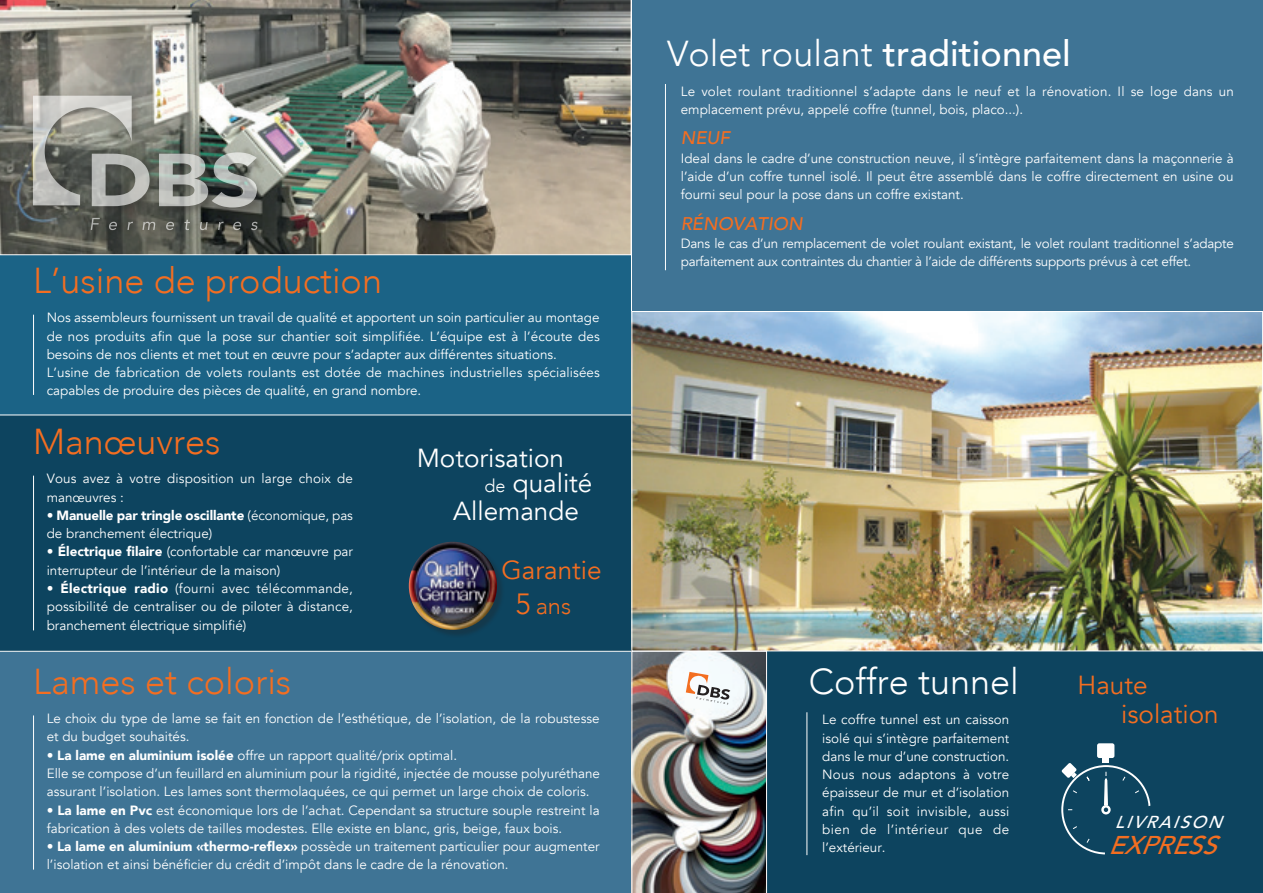
<style>
.page{position:relative;width:1263px;height:893px;background:#fff}
.page>*{position:absolute;margin:0;border:0;box-sizing:border-box;transform-origin:0 0}
.t1{font:300 36px "Avenir";color:#f36e21}
.t2{font:300 36px "Avenir";color:#fff}
.t3{font:26.1px "Avenir";color:#fff}
.t4{font:26.1px "Avenir";color:#f36e21}
.t5{font:italic 500 25.65px "Avenir";color:#f36e21}
.t6{font:300 23.55px "Avenir";color:#f36e21}
.t7{font:italic 500 18.3px "Avenir";color:#f36e21}
.t8{font:italic 500 17.25px "Avenir";color:#fff}
.t9{font:13.35px/18.3px "Avenir";color:#fff}
.s1{font-weight:900}
.s2{font-weight:300;font-size:18px}
.s3{font-size:29.25px}
.s4{font-weight:500}
</style>
<div class="page">
<div style="left:0;top:0;width:631px;height:531px;background:#1b6386"></div>
<div style="left:0;top:629px;width:631px;height:264px;background:#3f7495"></div>
<div style="left:0;top:415px;width:631px;height:237px;background:#0d445f"></div>
<div style="left:631px;top:0;width:632px;height:537px;background:#3f7495"></div>
<div style="left:631px;top:634px;width:632px;height:259px;background:#0d445f"></div>
<img style="left:0;top:0;width:631px;height:255px">
<div style="left:29px;top:91px;width:113px;height:125px;background:#231f20;opacity:.5"></div>
<div style="left:88px;top:215px;width:176px;height:22px;background:#231f20;opacity:.5"></div>
<svg style="left:91px;top:218px;width:167px;height:12px"></svg>
<div style="left:87px;top:149px;width:180px;height:69px;background:#231f20;opacity:.5"></div>
<svg style="left:33px;top:96px;width:224px;height:111px"></svg>
<hr style="left:33px;top:315px;width:1px;height:80px;background:#fff">
<hr style="left:33px;top:476px;width:1px;height:154px;background:#fff">
<hr style="left:33px;top:715px;width:1px;height:155px;background:#fff">
<hr style="left:631px;top:0;width:1px;height:893px;background:#fff">
<img style="left:631px;top:651px;width:136px;height:242px">
<div style="left:409px;top:542px;width:95px;height:95px;background:#231f20;opacity:.3"></div>
<img style="left:409px;top:542px;width:88px;height:88px;border-radius:44px">
<img style="left:633px;top:313px;width:628px;height:336px">
<hr style="left:665px;top:84px;width:1px;height:186px;background:#fff">
<hr style="left:806px;top:712px;width:1px;height:143px;background:#fff">
<div style="left:1097px;top:743px;width:17px;height:15px;background:#fff;border-radius:2px"></div>
<svg style="left:1061px;top:758px;width:90px;height:97px"></svg>
<p class="t1" style="left:33px;top:260px;width:350px">L’usine de production</p>
<p class="t9" style="left:47px;top:309px;width:554px;text-align:justify">Nos assembleurs fournissent un travail de qualité et apportent un soin particulier au montage de nos produits afin que la pose sur chantier soit simplifiée. L’équipe est à l’écoute des besoins de nos clients et met tout en œuvre pour s’adapter aux différentes situations.</p>
<p class="t9" style="left:47px;top:364px;width:555px">L’usine de fabrication de volets roulants est dotée de machines industrielles spécialisées capables de produire des pièces de qualité, en grand nombre.</p>
<p class="t1" style="left:33px;top:420px;width:189px">Manœuvres</p>
<p class="t9" style="left:47px;top:470px;width:308px">Vous avez à votre disposition un large choix de manœuvres :</p>
<p class="t9" style="left:47px;top:506px;width:308px">• <span class="s1">Manuelle par tringle oscillante</span> (économique, pas de branchement électrique)</p>
<p class="t9" style="left:47px;top:543px;width:308px">• <span class="s1">Électrique filaire</span> (confortable car manœuvre par interrupteur de l’intérieur de la maison)</p>
<p class="t9" style="left:47px;top:579px;width:308px;text-align:justify">• <span class="s1">Électrique radio</span> (fourni avec télécommande, possibilité de centraliser ou de piloter à distance, branchement électrique simplifié)</p>
<p class="t1" style="left:33px;top:660px;width:260px">Lames et coloris</p>
<p class="t9" style="left:47px;top:710px;width:554px">Le choix du type de lame se fait en fonction de l’esthétique, de l’isolation, de la robustesse et du budget souhaités.</p>
<p class="t9" style="left:47px;top:746px;width:412px">• <span class="s1">La lame en aluminium isolée</span> offre un rapport qualité/prix optimal.</p>
<p class="t9" style="left:47px;top:764px;width:555px">Elle se compose d’un feuillard en aluminium pour la rigidité, injectée de mousse polyuréthane assurant l’isolation. Les lames sont thermolaquées, ce qui permet un large choix de coloris.</p>
<p class="t9" style="left:47px;top:801px;width:554px">• <span class="s1">La lame en Pvc</span> est économique lors de l’achat. Cependant sa structure souple restreint la fabrication à des volets de tailles modestes. Elle existe en blanc, gris, beige, faux bois.</p>
<p class="t9" style="left:47px;top:838px;width:554px">• <span class="s1">La lame en aluminium «thermo-reflex»</span> possède un traitement particulier pour augmenter l’isolation et ainsi bénéficier du crédit d’impôt dans le cadre de la rénovation.</p>
<p class="t3" style="left:417px;top:442px;width:149px">Motorisation</p>
<p class="t3" style="left:484px;top:468px;width:110px"><span class="s2">de</span> qualité</p>
<p class="t3" style="left:453px;top:495px;width:127px">Allemande</p>
<p class="t4" style="left:502px;top:555px;width:102px">Garantie</p>
<p class="t6" style="left:516px;top:591px;width:57px"><span class="s3">5</span> ans</p>
<p class="t2" style="left:667px;top:32px;width:405px">Volet roulant <span class="s4">traditionnel</span></p>
<p class="t9" style="left:681px;top:82px;width:555px">Le volet roulant traditionnel s’adapte dans le neuf et la rénovation. Il se loge dans un emplacement prévu, appelé coffre (tunnel, bois, placo...).</p>
<p class="t7" style="left:681px;top:127px;width:51px">NEUF</p>
<p class="t9" style="left:681px;top:149px;width:554px;text-align:justify">Ideal dans le cadre d’une construction neuve, il s’intègre parfaitement dans la maçonnerie à l’aide d’un coffre tunnel isolé. Il peut être assemblé dans le coffre directement en usine ou fourni seul pour la pose dans un coffre existant.</p>
<p class="t7" style="left:681px;top:212px;width:123px">RÉNOVATION</p>
<p class="t9" style="left:681px;top:234px;width:554px">Dans le cas d’un remplacement de volet roulant existant, le volet roulant traditionnel s’adapte parfaitement aux contraintes du chantier à l’aide de différents supports prévus à cet effet.</p>
<p class="t2" style="left:809px;top:660px;width:212px">Coffre tunnel</p>
<p class="t9" style="left:822px;top:711px;width:188px;text-align:justify">Le coffre tunnel est un caisson isolé qui s’intègre parfaitement dans le mur d’une construction.<br>Nous nous adaptons à votre épaisseur de mur et d’isolation afin qu’il soit invisible, aussi bien de l’intérieur que de l’extérieur.</p>
<p class="t4" style="left:1077px;top:670px;width:72px">Haute</p>
<p class="t4" style="left:1121px;top:698px;width:99px">isolation</p>
<p class="t8" style="left:1115px;top:812px;width:113px">LIVRAISON</p>
<p class="t5" style="left:1108px;top:829px;width:117px">EXP RESS</p>
</div>
